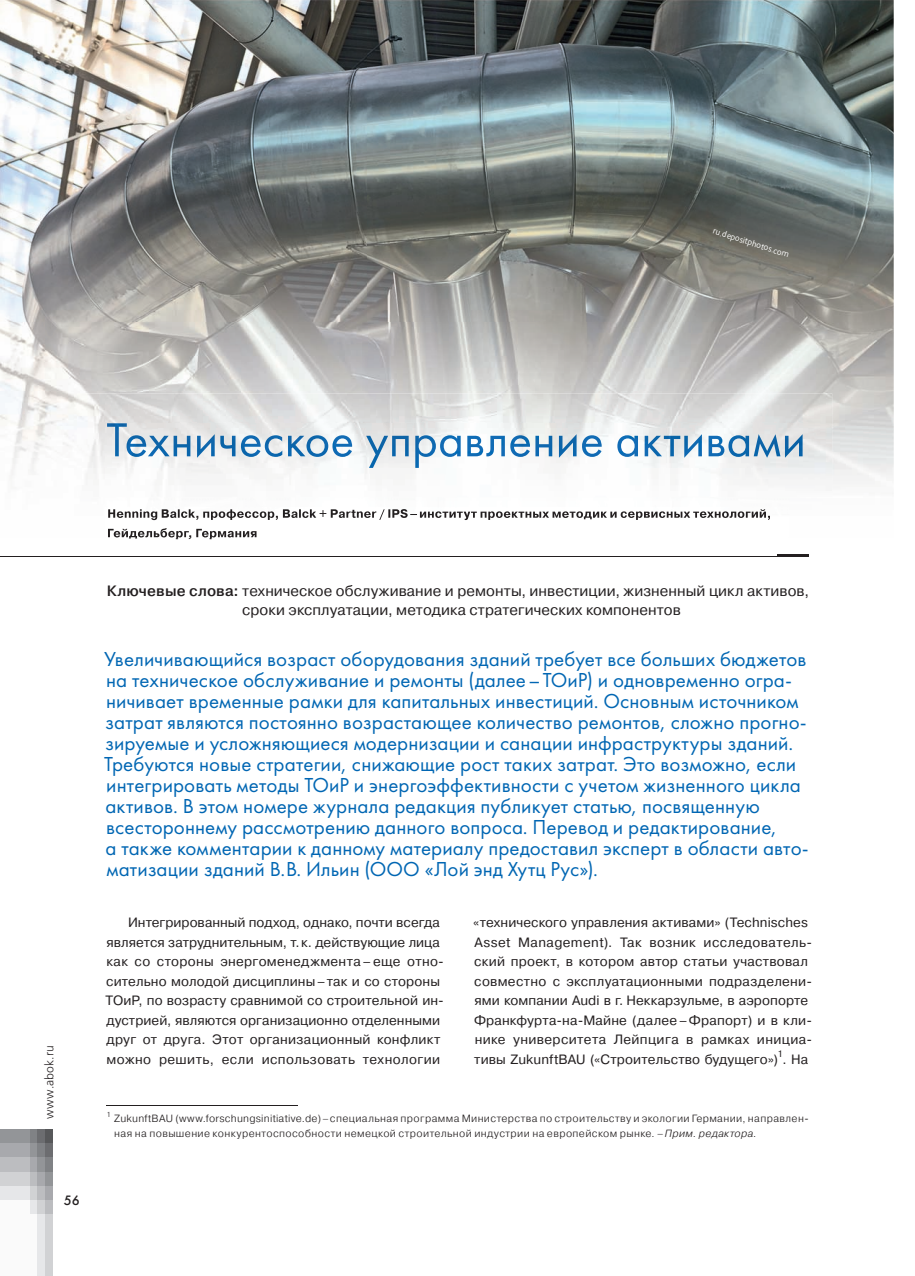
<style>
.page{position:relative;width:915px;height:1276px;background:#fff}
.page>*{position:absolute;margin:0;border:0;box-sizing:border-box;transform-origin:0 0}
.t1{font:21px/21px "Futura";letter-spacing:.005em;color:#0166b3}
.t2{font:15px/19.5px "Pragmatica";letter-spacing:.005em;color:#231f20;text-align:center}
.t3{font:13.5px/19.5px "Pragmatica";letter-spacing:.015em;color:#231f20}
.t4{font:13.5px "Futura Futuris";color:#231f20}
.t5{font:300 12px "Free Set";letter-spacing:.015em;color:#231f20}
.t6{font:300 10.5px/15px "Pragmatica";letter-spacing:.035em;color:#231f20}
.t7{font:9.45px "Pragmatica";color:#231f20}
.t8{font:300 9px "Bliss Pro";color:#fff}
.t9{font:300 7.35px "Pragmatica";color:#231f20}
.s1{font-weight:500}
.s2{font-style:italic}
</style>
<div class="page">
<div style="left:0;top:1129px;width:30px;height:14px;background:#939598"></div>
<div style="left:0;top:1143px;width:30px;height:15px;background:#a8a9ad"></div>
<div style="left:0;top:1158px;width:30px;height:14px;background:#bcbdc0"></div>
<div style="left:0;top:1172px;width:30px;height:14px;background:#d1d2d4"></div>
<div style="left:0;top:1186px;width:30px;height:14px;background:#e6e7e9"></div>
<div style="left:30px;top:1129px;width:7px;height:14px;background:#808285"></div>
<div style="left:30px;top:1143px;width:7px;height:15px;background:#939598"></div>
<div style="left:30px;top:1158px;width:7px;height:14px;background:#a8a9ad"></div>
<div style="left:30px;top:1172px;width:7px;height:14px;background:#bcbdc0"></div>
<div style="left:30px;top:1186px;width:7px;height:14px;background:#d1d2d4"></div>
<div style="left:30px;top:1200px;width:7px;height:14px;background:#e6e7e9"></div>
<div style="left:37px;top:1129px;width:8px;height:14px;background:#6c6d70"></div>
<div style="left:37px;top:1143px;width:8px;height:15px;background:#808285"></div>
<div style="left:37px;top:1158px;width:8px;height:14px;background:#939598"></div>
<div style="left:37px;top:1172px;width:8px;height:14px;background:#a8a9ad"></div>
<div style="left:37px;top:1186px;width:8px;height:14px;background:#bcbdc0"></div>
<div style="left:37px;top:1200px;width:8px;height:14px;background:#d1d2d4"></div>
<div style="left:45px;top:1129px;width:8px;height:14px;background:#57585a"></div>
<div style="left:45px;top:1143px;width:8px;height:15px;background:#6c6d70"></div>
<div style="left:45px;top:1158px;width:8px;height:14px;background:#808285"></div>
<div style="left:45px;top:1172px;width:8px;height:14px;background:#939598"></div>
<div style="left:45px;top:1186px;width:8px;height:14px;background:#a8a9ad"></div>
<div style="left:45px;top:1200px;width:8px;height:14px;background:#bcbdc0"></div>
<div style="left:0;top:1200px;width:30px;height:76px;background:#fafafa"></div>
<div style="left:30px;top:1214px;width:7px;height:62px;background:#fafafa"></div>
<div style="left:37px;top:1214px;width:8px;height:62px;background:#e6e7e9"></div>
<div style="left:45px;top:1214px;width:8px;height:62px;background:#d1d2d4"></div>
<hr style="left:777px;top:554px;width:31px;height:3px;background:#231f20">
<hr style="left:0;top:556px;width:808px;height:1px;background:#231f20">
<hr style="left:106px;top:1105px;width:192px;height:1px;background:#231f20">
<img style="left:0;top:0;width:893px;height:429px">
<img style="left:11px;top:429px;width:63px;height:47px">
<img style="left:77px;top:393px;width:754px;height:104px">
<img style="left:107px;top:423px;width:695px;height:45px">
<img style="left:108px;top:509px;width:662px;height:11px">
<img style="left:108px;top:528px;width:148px;height:9px">
<p class="t8" style="left:714px;top:225px;width:80px;rotate:17deg">ru.depositphotos.com</p>
<p class="t5" style="left:42px;top:1118px;width:75px;rotate:-90deg">www.abok.ru</p>
<p class="t4" style="left:64px;top:1192px;width:17px">56</p>
<p class="t2" style="left:107px;top:581px;width:703px"><span class="s1">Ключевые слова:</span> техническое обслуживание и ремонты, инвестиции, жизненный цикл активов, сроки эксплуатации, методика стратегических компонентов</p>
<p class="t1" style="left:104px;top:648px;width:705px">Увеличивающийся возраст оборудования зданий требует все больших бюджетов на техническое обслуживание и ремонты (далее – ТОиР) и одновременно огра&shy;ничивает временные рамки для капитальных инвестиций. Основным источником затрат являются постоянно возрастающее количество ремонтов, сложно прогно&shy;зируемые и усложняющиеся модернизации и санации инфраструктуры зданий.<br>Требуются новые стратегии, снижающие рост таких затрат. Это возможно, если интегрировать методы ТОиР и энергоэффективности с учетом жизненного цикла активов. В этом номере журнала редакция публикует статью, посвященную всестороннему рассмотрению данного вопроса. Перевод и редактирование,<br>а также комментарии к данному материалу предоставил эксперт в области авто&shy;матизации зданий В. В. Ильин (ООО «Лой энд Хутц Рус»).</p>
<p class="t3" style="left:105px;top:913px;width:340px;text-indent:23px">Интегрированный подход, однако, почти всегда является затруднительным, т. к. действующие лица как со стороны энергоменеджмента – еще отно&shy;сительно молодой дисциплины – так и со стороны ТОиР, по возрасту сравнимой со строительной ин&shy;дустрией, являются организационно отделенными друг от друга. Этот организационный конфликт можно решить, если использовать технологии</p>
<p class="t3" style="left:473px;top:913px;width:340px">«технического управления активами» (Technisches Asset Management). Так возник исследователь&shy;ский проект, в котором автор статьи участвовал совместно с эксплуатационными подразделени&shy;ями компании Audi в г. Неккарзульме, в аэропорте Франкфурта-на-Майне (далее – Фрапорт) и в кли&shy;нике университета Лейпцига в рамках инициа&shy;тивы ZukunftBAU («Строительство будущего») . На</p>
<p class="t7" style="left:777px;top:1048px;width:7px">1</p>
<p class="t9" style="left:106px;top:1110px;width:6px">1</p>
<p class="t6" style="left:114px;top:1111px;width:695px">ZukunftBAU (www.forschungsinitiative.de) – специальная программа Министерства по строительству и экологии Германии, направлен&shy;ная на повышение конкурентоспособности немецкой строительной индустрии на европейском рынке. – <span class="s2">Прим. редактора</span>.</p>
</div>
